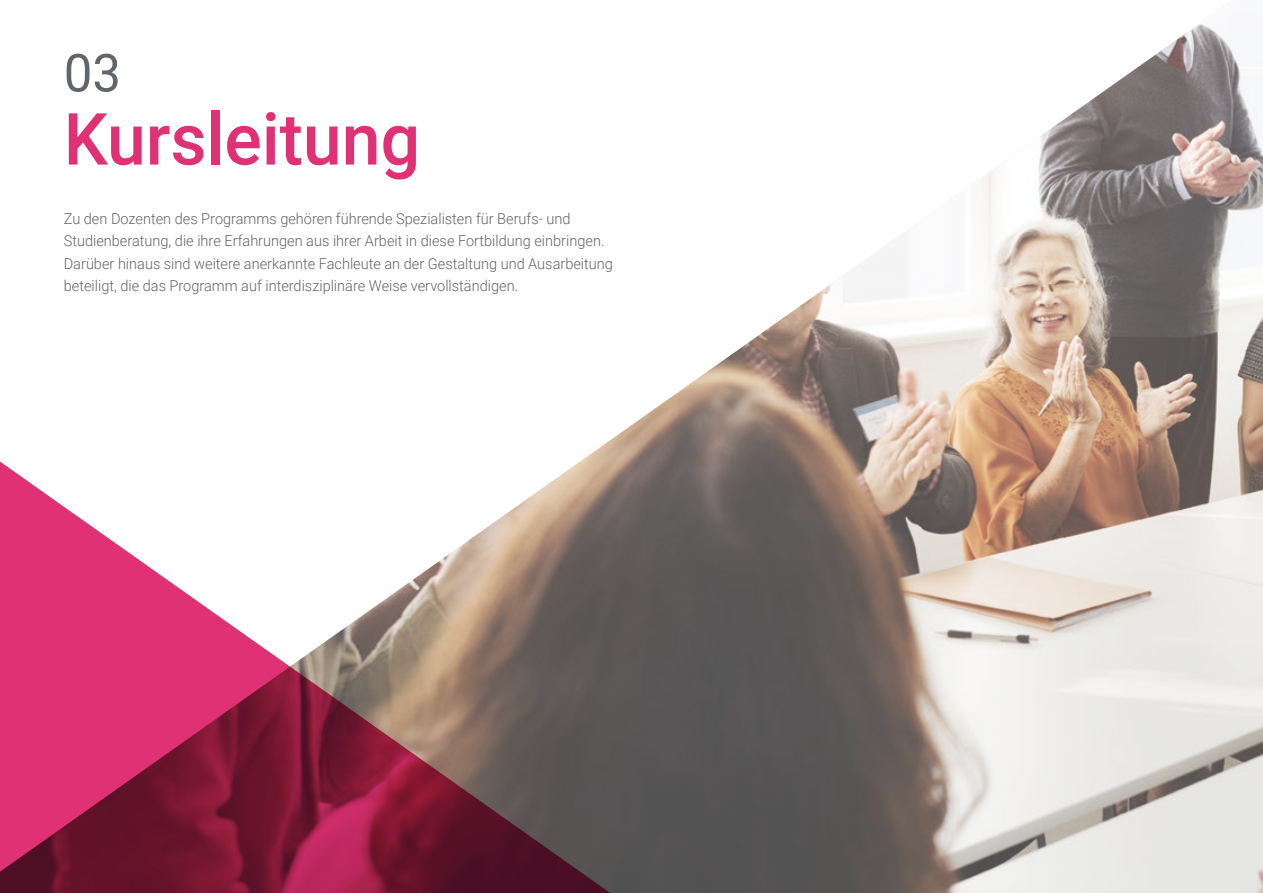
<style>
.page{position:relative;width:1263px;height:893px;background:#fff}
.page>*{position:absolute;margin:0;border:0;box-sizing:border-box;transform-origin:0 0}
.t1{font:500 72px "Roboto";color:#df3174}
.t2{font:52.5px "Roboto";color:#61646a}
.t3{font:300 15px/22.5px "Roboto";color:#61646a}
</style>
<div class="page">
<img style="left:602px;top:0;width:661px;height:893px">
<svg style="left:0;top:446px;width:640px;height:447px"></svg>
<h2 class="t2" style="left:64px;top:36px;width:59px">03</h2>
<h1 class="t1" style="left:64px;top:89px;width:358px">Kursleitung</h1>
<p class="t3" style="left:64px;top:207px;width:551px">Zu den Dozenten des Programms gehören führende Spezialisten für Berufs- und Studienberatung, die ihre Erfahrungen aus ihrer Arbeit in diese Fortbildung einbringen.<br>Darüber hinaus sind weitere anerkannte Fachleute an der Gestaltung und Ausarbeitung beteiligt, die das Programm auf interdisziplinäre Weise vervollständigen.</p>
</div>
